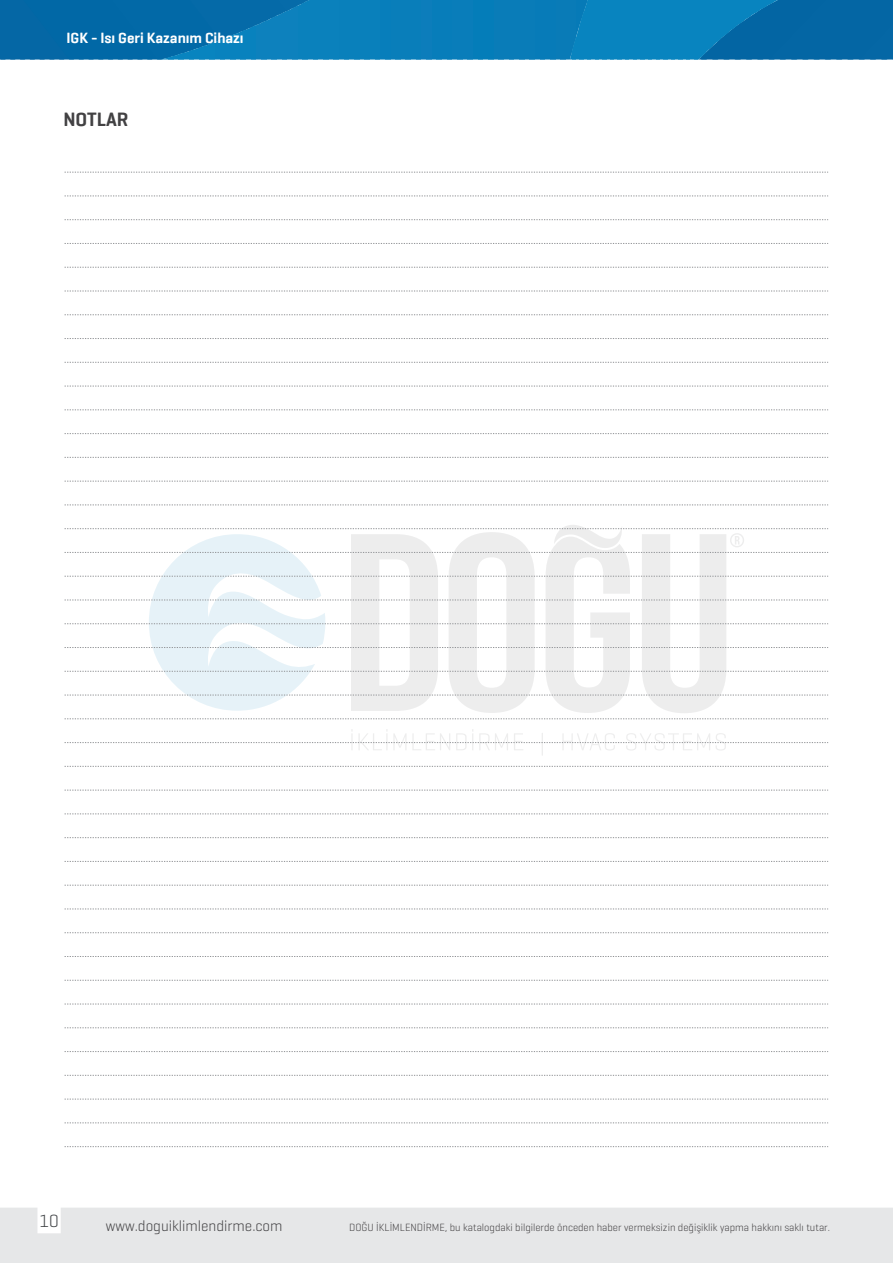
<style>
.page{position:relative;width:893px;height:1263px;background:#fff}
.page>*{position:absolute;margin:0;border:0;box-sizing:border-box;transform-origin:0 0}
.t1{font:600 19.5px "Geogrotesque";color:#424143}
.t2{font:300 18px "Geogrotesque";color:#414447}
.t3{font:300 15.3px "Geogrotesque";color:#424143}
.t4{font:600 15px "Geogrotesque";color:#fff}
.t5{font:300 10.65px "Geogrotesque";color:#413f41}
</style>
<div class="page">
<div style="left:0;top:0;width:161px;height:60px;background:#0168a6"></div>
<div style="left:561px;top:0;width:15px;height:60px;background:#097bb7"></div>
<div style="left:550px;top:0;width:16px;height:60px;background:#097bb7"></div>
<div style="left:540px;top:0;width:15px;height:60px;background:#077bb8"></div>
<div style="left:530px;top:0;width:15px;height:60px;background:#077bb8"></div>
<div style="left:519px;top:0;width:16px;height:60px;background:#097cb8"></div>
<div style="left:509px;top:0;width:15px;height:60px;background:#097cb8"></div>
<div style="left:499px;top:0;width:15px;height:60px;background:#097cb8"></div>
<div style="left:488px;top:0;width:16px;height:60px;background:#097cb8"></div>
<div style="left:478px;top:0;width:15px;height:60px;background:#047db9"></div>
<div style="left:468px;top:0;width:15px;height:60px;background:#047db9"></div>
<div style="left:457px;top:0;width:16px;height:60px;background:#097dba"></div>
<div style="left:447px;top:0;width:15px;height:60px;background:#097dba"></div>
<div style="left:437px;top:0;width:15px;height:60px;background:#077dba"></div>
<div style="left:426px;top:0;width:16px;height:60px;background:#077dba"></div>
<div style="left:416px;top:0;width:16px;height:60px;background:#0c7dbb"></div>
<div style="left:406px;top:0;width:15px;height:60px;background:#097eba"></div>
<div style="left:395px;top:0;width:16px;height:60px;background:#097eba"></div>
<div style="left:385px;top:0;width:16px;height:60px;background:#097eba"></div>
<div style="left:375px;top:0;width:15px;height:60px;background:#077ebb"></div>
<div style="left:364px;top:0;width:16px;height:60px;background:#0980bb"></div>
<div style="left:354px;top:0;width:16px;height:60px;background:#0980bb"></div>
<div style="left:344px;top:0;width:15px;height:60px;background:#0980bb"></div>
<div style="left:333px;top:0;width:16px;height:60px;background:#0980bb"></div>
<div style="left:323px;top:0;width:16px;height:60px;background:#0a81bc"></div>
<div style="left:313px;top:0;width:15px;height:60px;background:#0a81bc"></div>
<div style="left:302px;top:0;width:16px;height:60px;background:#0a81bc"></div>
<div style="left:292px;top:0;width:16px;height:60px;background:#0a81bc"></div>
<div style="left:282px;top:0;width:15px;height:60px;background:#0d81bd"></div>
<svg style="left:277px;top:0;width:10px;height:60px"></svg>
<div style="left:261px;top:0;width:16px;height:60px;background:linear-gradient(to bottom,#066caa,#0f88c3)"></div>
<svg style="left:256px;top:0;width:10px;height:60px"></svg>
<svg style="left:246px;top:0;width:10px;height:60px"></svg>
<div style="left:230px;top:0;width:16px;height:60px;background:linear-gradient(to bottom,#0463a2,#0987c2)"></div>
<svg style="left:225px;top:0;width:10px;height:60px"></svg>
<svg style="left:215px;top:0;width:10px;height:60px"></svg>
<div style="left:199px;top:0;width:16px;height:60px;background:linear-gradient(to bottom,#0361a0,#067fbb)"></div>
<svg style="left:194px;top:0;width:10px;height:60px"></svg>
<svg style="left:184px;top:0;width:10px;height:60px"></svg>
<svg style="left:174px;top:0;width:10px;height:60px"></svg>
<div style="left:161px;top:0;width:13px;height:60px;background:#0269a7"></div>
<hr style="left:161px;top:0;width:2px;height:60px;background:#0884bf">
<div style="left:779px;top:0;width:114px;height:60px;background:#0466a4"></div>
<hr style="left:778px;top:0;width:1px;height:60px;background:#0884bf">
<div style="left:770px;top:0;width:8px;height:60px;background:#0365a3"></div>
<svg style="left:766px;top:0;width:8px;height:60px"></svg>
<svg style="left:759px;top:0;width:7px;height:60px"></svg>
<svg style="left:751px;top:0;width:8px;height:60px"></svg>
<svg style="left:743px;top:0;width:8px;height:60px"></svg>
<svg style="left:736px;top:0;width:7px;height:60px"></svg>
<svg style="left:728px;top:0;width:8px;height:60px"></svg>
<svg style="left:721px;top:0;width:7px;height:60px"></svg>
<svg style="left:713px;top:0;width:8px;height:60px"></svg>
<svg style="left:705px;top:0;width:8px;height:60px"></svg>
<div style="left:694px;top:0;width:11px;height:60px;background:#0884bf"></div>
<div style="left:686px;top:0;width:12px;height:60px;background:#0884bf"></div>
<div style="left:679px;top:0;width:11px;height:60px;background:#0884bf"></div>
<div style="left:671px;top:0;width:11px;height:60px;background:#0884bf"></div>
<div style="left:663px;top:0;width:12px;height:60px;background:#0884bf"></div>
<div style="left:656px;top:0;width:11px;height:60px;background:#0884bf"></div>
<div style="left:648px;top:0;width:12px;height:60px;background:#0884bf"></div>
<div style="left:641px;top:0;width:11px;height:60px;background:#0884bf"></div>
<div style="left:633px;top:0;width:11px;height:60px;background:#0884bf"></div>
<div style="left:625px;top:0;width:12px;height:60px;background:#0884bf"></div>
<div style="left:618px;top:0;width:11px;height:60px;background:#0884bf"></div>
<div style="left:610px;top:0;width:11px;height:60px;background:#0884bf"></div>
<div style="left:602px;top:0;width:12px;height:60px;background:#0884bf"></div>
<div style="left:595px;top:0;width:11px;height:60px;background:#0884bf"></div>
<div style="left:587px;top:0;width:12px;height:60px;background:#0884bf"></div>
<div style="left:580px;top:0;width:11px;height:60px;background:#0884bf"></div>
<div style="left:572px;top:0;width:11px;height:60px;background:#0884bf"></div>
<div style="left:570px;top:0;width:6px;height:60px;background:#097bb7"></div>
<div style="left:0;top:1208px;width:893px;height:55px;background:#e6e7e8"></div>
<svg style="left:65px;top:1146px;width:763px;height:1px"></svg>
<svg style="left:65px;top:1122px;width:763px;height:1px"></svg>
<svg style="left:65px;top:1099px;width:763px;height:1px"></svg>
<svg style="left:65px;top:1075px;width:763px;height:1px"></svg>
<svg style="left:65px;top:1051px;width:763px;height:1px"></svg>
<svg style="left:65px;top:1027px;width:763px;height:1px"></svg>
<svg style="left:65px;top:1004px;width:763px;height:1px"></svg>
<svg style="left:65px;top:980px;width:763px;height:1px"></svg>
<svg style="left:65px;top:956px;width:763px;height:1px"></svg>
<svg style="left:65px;top:932px;width:763px;height:1px"></svg>
<svg style="left:65px;top:909px;width:763px;height:1px"></svg>
<svg style="left:65px;top:885px;width:763px;height:1px"></svg>
<svg style="left:65px;top:861px;width:763px;height:1px"></svg>
<svg style="left:65px;top:837px;width:763px;height:1px"></svg>
<svg style="left:65px;top:814px;width:763px;height:1px"></svg>
<svg style="left:65px;top:790px;width:763px;height:1px"></svg>
<svg style="left:65px;top:766px;width:763px;height:1px"></svg>
<svg style="left:65px;top:729px;width:763px;height:27px"></svg>
<svg style="left:65px;top:525px;width:763px;height:194px"></svg>
<svg style="left:65px;top:505px;width:763px;height:1px"></svg>
<svg style="left:65px;top:481px;width:763px;height:1px"></svg>
<svg style="left:65px;top:457px;width:763px;height:1px"></svg>
<svg style="left:65px;top:433px;width:763px;height:1px"></svg>
<svg style="left:65px;top:410px;width:763px;height:1px"></svg>
<svg style="left:65px;top:386px;width:763px;height:1px"></svg>
<svg style="left:65px;top:362px;width:763px;height:1px"></svg>
<svg style="left:65px;top:338px;width:763px;height:1px"></svg>
<svg style="left:65px;top:314px;width:763px;height:1px"></svg>
<svg style="left:65px;top:291px;width:763px;height:1px"></svg>
<svg style="left:65px;top:267px;width:763px;height:1px"></svg>
<svg style="left:65px;top:243px;width:763px;height:1px"></svg>
<svg style="left:65px;top:219px;width:763px;height:1px"></svg>
<svg style="left:65px;top:196px;width:763px;height:1px"></svg>
<svg style="left:65px;top:172px;width:763px;height:1px"></svg>
<h3 class="t4" style="left:67px;top:28px;width:179px">IGK - Isı Geri Kazanım Cihazı</h3>
<h1 class="t1" style="left:63px;top:107px;width:67px">NOTLAR</h1>
<h2 class="t2" style="left:40px;top:1209px;width:21px">10</h2>
<h3 class="t3" style="left:106px;top:1216px;width:178px">www.doguiklimlendirme.com</h3>
<p class="t5" style="left:349px;top:1220px;width:482px">DOĞU İKLİMLENDİRME, bu katalogdaki bilgilerde önceden haber vermeksizin değişiklik yapma hakkını saklı tutar.</p>
</div>
